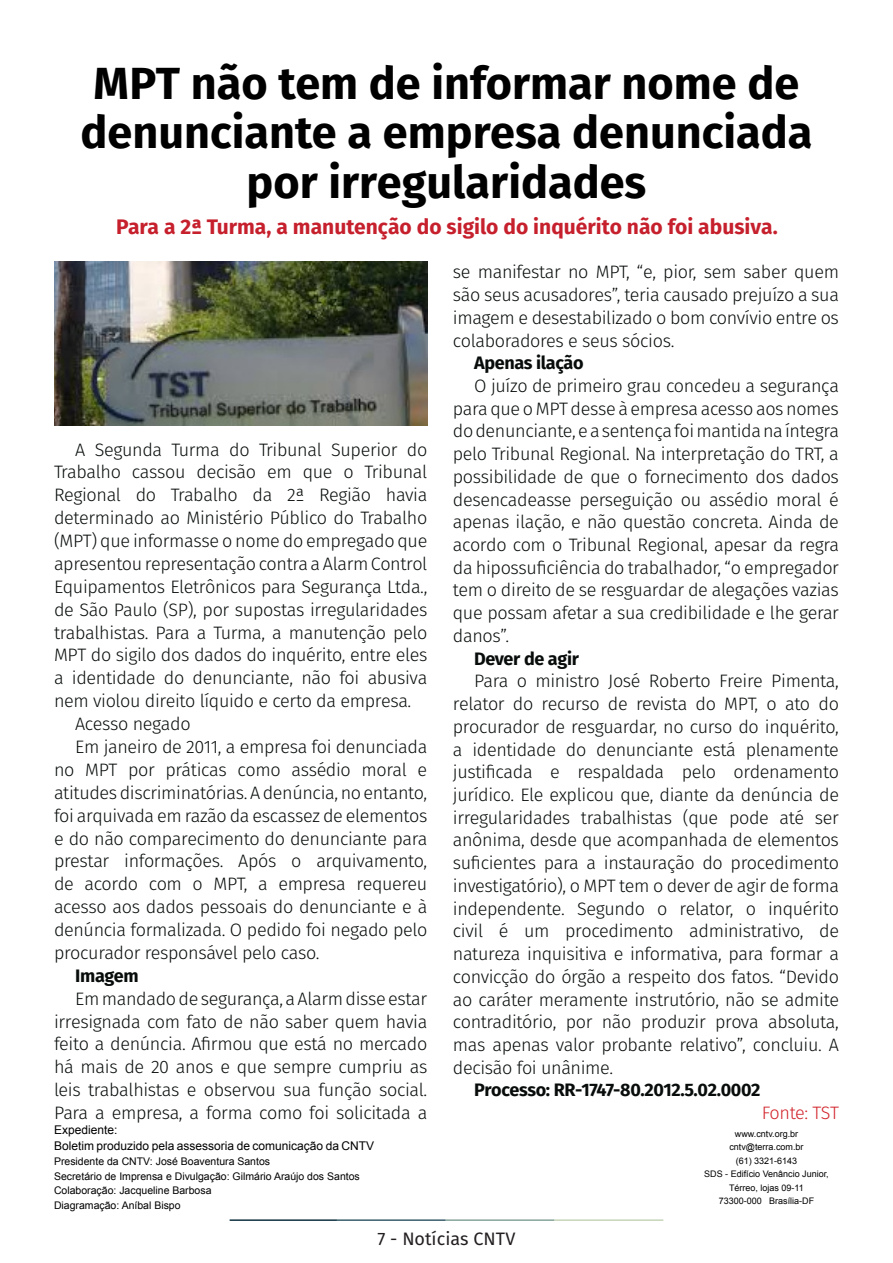
<style>
.page{position:relative;width:893px;height:1263px;background:#fff}
.page>*{position:absolute;margin:0;border:0;box-sizing:border-box;transform-origin:0 0}
.t1{font:700 45px/49.5px "Fira Sans";color:#000001;text-align:center}
.t2{font:700 21px "Fira Sans";color:#c6202d}
.t3{font:300 18px/22.6px "Fira Sans";letter-spacing:-.02em;color:#080d0b;text-align:justify}
.t4{font:700 18px "Fira Sans";letter-spacing:-.02em;color:#080d0b}
.t5{font:18px "Fira Sans";color:#231f20}
.t6{font:300 18px "Fira Sans";letter-spacing:-.03em;color:#d1232a}
.t7{font:12px "Arial";color:#000}
.t8{font:10.5px "Arial";color:#000}
.t9{font:9px/13.5px "Arial";color:#000;text-align:center}
</style>
<div class="page">
<hr style="left:230px;top:1219px;width:107px;height:2px;background:#0e323f">
<hr style="left:337px;top:1219px;width:109px;height:2px;background:#3a5f6d">
<hr style="left:446px;top:1219px;width:109px;height:2px;background:#87a59a">
<hr style="left:555px;top:1219px;width:108px;height:2px;background:#c6d5b7">
<img style="left:54px;top:261px;width:373px;height:164px">
<p class="t1" style="left:81px;top:55px;width:733px">MPT não tem de informar nome de denunciante a empresa denunciada por irregularidades</p>
<p class="t2" style="left:116px;top:209px;width:663px">Para a 2ª Turma, a manutenção do sigilo do inquérito não foi abusiva.</p>
<p class="t3" style="left:54px;top:438px;width:375px;text-indent:21px">A Segunda Turma do Tribunal Superior do Trabalho cassou decisão em que o Tribunal Regional do Trabalho da 2ª Região havia determinado ao Ministério Público do Trabalho (MPT) que informasse o nome do empregado que apresentou representação contra a Alarm Control Equipamentos Eletrônicos para Segurança Ltda., de São Paulo (SP), por supostas irregularidades trabalhistas. Para a Turma, a manutenção pelo MPT do sigilo dos dados do inquérito, entre eles a identidade do denunciante, não foi abusiva nem violou direito líquido e certo da empresa.</p>
<p class="t3" style="left:75px;top:712px;width:117px">Acesso negado</p>
<p class="t3" style="left:54px;top:735px;width:375px;text-indent:21px">Em janeiro de 2011, a empresa foi denunciada no MPT por práticas como assédio moral e atitudes discriminatórias. A denúncia, no entanto, foi arquivada em razão da escassez de elementos e do não comparecimento do denunciante para prestar informações. Após o arquivamento, de acordo com o MPT, a empresa requereu acesso aos dados pessoais do denunciante e à denúncia formalizada. O pedido foi negado pelo procurador responsável pelo caso.</p>
<p class="t4" style="left:75px;top:960px;width:65px">Imagem</p>
<p class="t3" style="left:54px;top:987px;width:375px;text-indent:21px">Em mandado de segurança, a Alarm disse estar irresignada com fato de não saber quem havia feito a denúncia. Afirmou que está no mercado há mais de 20 anos e que sempre cumpriu as leis trabalhistas e observou sua função social.<br>Para a empresa, a forma como foi solicitada a</p>
<p class="t7" style="left:54px;top:1122px;width:65px">Expediente:</p>
<p class="t7" style="left:54px;top:1138px;width:322px">Boletim produzido pela assessoria de comunicação da CNTV</p>
<p class="t8" style="left:54px;top:1154px;width:218px">Presidente da CNTV: José Boaventura Santos</p>
<p class="t8" style="left:54px;top:1169px;width:307px">Secretário de Imprensa e Divulgação: Gilmário Araújo dos Santos</p>
<p class="t8" style="left:54px;top:1184px;width:159px">Colaboração: Jacqueline Barbosa</p>
<p class="t8" style="left:54px;top:1198px;width:128px">Diagramação: Aníbal Bispo</p>
<p class="t3" style="left:453px;top:261px;width:388px">se manifestar no MPT, “e, pior, sem saber quem são seus acusadores”, teria causado prejuízo a sua imagem e desestabilizado o bom convívio entre os colaboradores e seus sócios.</p>
<p class="t4" style="left:474px;top:348px;width:111px">Apenas ilação</p>
<p class="t3" style="left:453px;top:374px;width:388px;text-indent:21px">O juízo de primeiro grau concedeu a segurança para que o MPT desse à empresa acesso aos nomes do denunciante, e a sentença foi mantida na íntegra pelo Tribunal Regional. Na interpretação do TRT, a possibilidade de que o fornecimento dos dados desencadeasse perseguição ou assédio moral é apenas ilação, e não questão concreta. Ainda de acordo com o Tribunal Regional, apesar da regra da hipossuficiência do trabalhador, “o empregador tem o direito de se resguardar de alegações vazias que possam afetar a sua credibilidade e lhe gerar danos”.</p>
<p class="t4" style="left:474px;top:643px;width:106px">Dever de agir</p>
<p class="t3" style="left:453px;top:670px;width:388px;text-indent:21px">Para o ministro José Roberto Freire Pimenta, relator do recurso de revista do MPT, o ato do procurador de resguardar, no curso do inquérito, a identidade do denunciante está plenamente justificada e respaldada pelo ordenamento jurídico. Ele explicou que, diante da denúncia de irregularidades trabalhistas (que pode até ser anônima, desde que acompanhada de elementos suficientes para a instauração do procedimento investigatório), o MPT tem o dever de agir de forma independente. Segundo o relator, o inquérito civil é um procedimento administrativo, de natureza inquisitiva e informativa, para formar a convicção do órgão a respeito dos fatos. “Devido ao caráter meramente instrutório, não se admite contraditório, por não produzir prova absoluta, mas apenas valor probante relativo”, concluiu. A decisão foi unânime.</p>
<p class="t4" style="left:474px;top:1075px;width:288px">Processo: RR-1747-80.2012.5.02.0002</p>
<p class="t6" style="left:762px;top:1100px;width:79px">Fonte: TST</p>
<p class="t9" style="left:735px;top:1127px;width:65px">www.cntv.org.br</p>
<p class="t9" style="left:729px;top:1140px;width:76px">cntv@terra.com.br</p>
<p class="t9" style="left:736px;top:1154px;width:63px">(61) 3321-6143</p>
<p class="t9" style="left:704px;top:1167px;width:126px">SDS - Edifício Venâncio Junior,<br>Térreo, lojas 09-11</p>
<p class="t9" style="left:719px;top:1194px;width:97px">73300-000 Brasília-DF</p>
<p class="t5" style="left:378px;top:1225px;width:139px">7 - Notícias CNTV</p>
</div>
